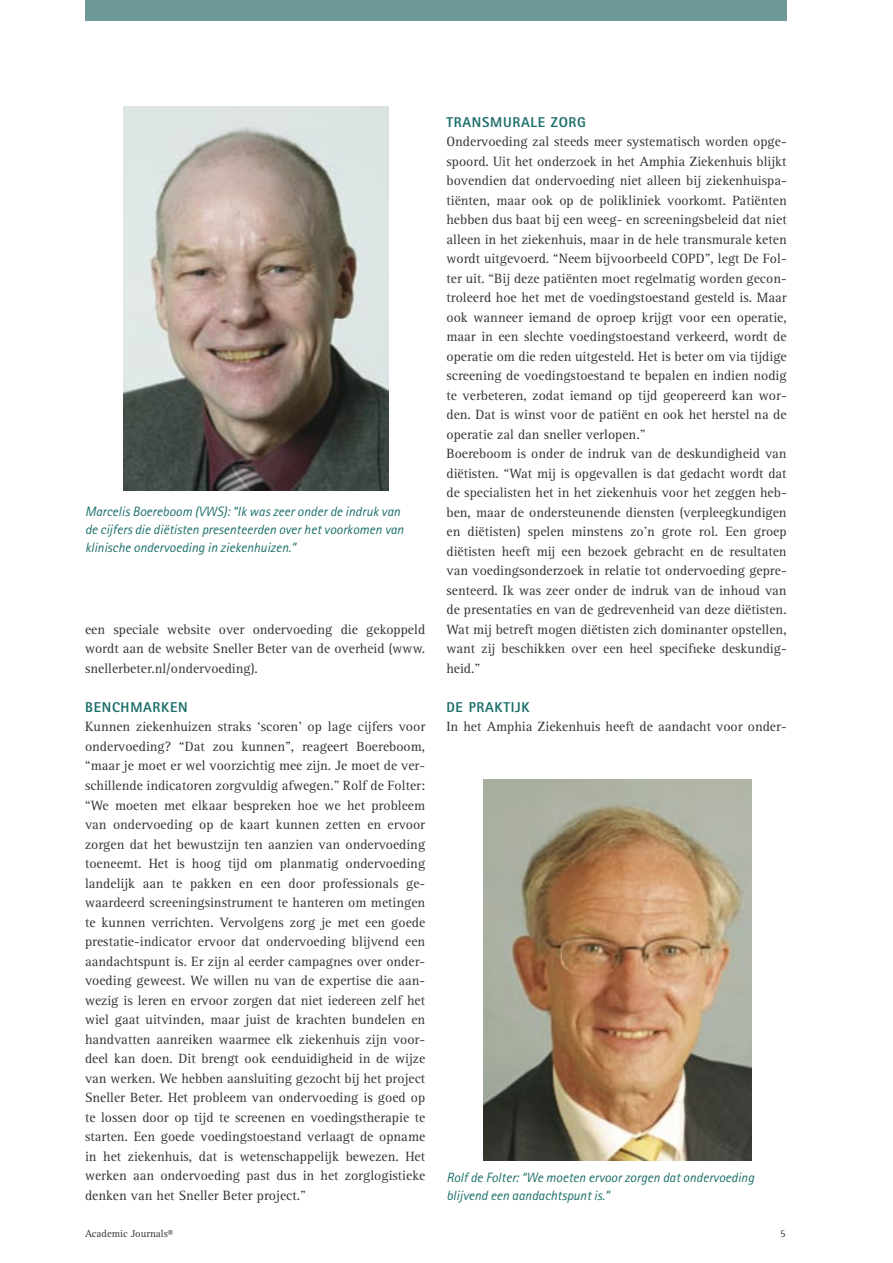
<style>
.page{position:relative;width:893px;height:1263px;background:#fff}
.page>*{position:absolute;margin:0;border:0;box-sizing:border-box;transform-origin:0 0}
.Tussenkop{font:800 14.25px "AT Rotis Sans Serif";letter-spacing:.05em;color:#1c6f6a}
.Plat{font:13.8px/19.5px "Rotis Serif";color:#353535;text-align:justify}
.Onderschrift{font:italic 13.5px/18px "AT Rotis Sans Serif";color:#1c6f6a}
.Voettekst{font:10.5px "Rotis Serif";color:#353535}
</style>
<div class="page">
<div style="left:85px;top:0;width:702px;height:21px;background:#6d9a96"></div>
<img style="left:123px;top:106px;width:265px;height:385px">
<img style="left:483px;top:779px;width:268px;height:381px">
<p class="Onderschrift" style="left:85px;top:502px;width:320px">Marcelis Boereboom (VWS): “Ik was zeer onder de indruk van de cijfers die diëtisten presenteerden over het voorkomen van klinische ondervoeding in ziekenhuizen.”</p>
<p class="Plat" style="left:85px;top:620px;width:342px">een speciale website over ondervoeding die gekoppeld wordt aan de website Sneller Beter van de overheid (www. snellerbeter.nl/ondervoeding).</p>
<p class="Tussenkop" style="left:85px;top:698px;width:104px">BENCHMARKEN</p>
<p class="Plat" style="left:85px;top:717px;width:342px">Kunnen ziekenhuizen straks ‘scoren’ op lage cijfers voor ondervoeding? “Dat zou kunnen”, reageert Boereboom, “maar je moet er wel voorzichtig mee zijn. Je moet de ver&shy;schillende indicatoren zorgvuldig afwegen.” Rolf de Folter: “We moeten met elkaar bespreken hoe we het probleem van ondervoeding op de kaart kunnen zetten en ervoor zorgen dat het bewustzijn ten aanzien van ondervoeding toeneemt. Het is hoog tijd om planmatig ondervoeding landelijk aan te pakken en een door professionals ge&shy;waardeerd screeningsinstrument te hanteren om metingen te kunnen verrichten. Vervolgens zorg je met een goede prestatie-indicator ervoor dat ondervoeding blijvend een aandachtspunt is. Er zijn al eerder campagnes over onder&shy;voeding geweest. We willen nu van de expertise die aan&shy;wezig is leren en ervoor zorgen dat niet iedereen zelf het wiel gaat uitvinden, maar juist de krachten bundelen en handvatten aanreiken waarmee elk ziekenhuis zijn voor&shy;deel kan doen. Dit brengt ook eenduidigheid in de wijze van werken. We hebben aansluiting gezocht bij het project Sneller Beter. Het probleem van ondervoeding is goed op te lossen door op tijd te screenen en voedingstherapie te starten. Een goede voedingstoestand verlaagt de opname in het ziekenhuis, dat is wetenschappelijk bewezen. Het werken aan ondervoeding past dus in het zorglogistieke denken van het Sneller Beter project.”</p>
<p class="Tussenkop" style="left:446px;top:113px;width:141px">TRANSMURALE ZORG</p>
<p class="Plat" style="left:446px;top:132px;width:342px">Ondervoeding zal steeds meer systematisch worden opge&shy;spoord. Uit het onderzoek in het Amphia Ziekenhuis blijkt bovendien dat ondervoeding niet alleen bij ziekenhuispa&shy;tiënten, maar ook op de polikliniek voorkomt. Patiënten hebben dus baat bij een weeg- en screeningsbeleid dat niet alleen in het ziekenhuis, maar in de hele transmurale keten wordt uitgevoerd. “Neem bijvoorbeeld COPD”, legt De Fol&shy;ter uit. “Bij deze patiënten moet regelmatig worden gecon&shy;troleerd hoe het met de voedingstoestand gesteld is. Maar ook wanneer iemand de oproep krijgt voor een operatie, maar in een slechte voedingstoestand verkeerd, wordt de operatie om die reden uitgesteld. Het is beter om via tijdige screening de voedingstoestand te bepalen en indien nodig te verbeteren, zodat iemand op tijd geopereerd kan wor&shy;den. Dat is winst voor de patiënt en ook het herstel na de operatie zal dan sneller verlopen.”</p>
<p class="Plat" style="left:446px;top:444px;width:342px">Boereboom is onder de indruk van de deskundigheid van diëtisten. “Wat mij is opgevallen is dat gedacht wordt dat de specialisten het in het ziekenhuis voor het zeggen heb&shy;ben, maar de ondersteunende diensten (verpleegkundigen en diëtisten) spelen minstens zo’n grote rol. Een groep diëtisten heeft mij een bezoek gebracht en de resultaten van voedingsonderzoek in relatie tot ondervoeding gepre&shy;senteerd. Ik was zeer onder de indruk van de inhoud van de presentaties en van de gedrevenheid van deze diëtisten.<br>Wat mij betreft mogen diëtisten zich dominanter opstellen, want zij beschikken over een heel specifieke deskundig&shy;heid.”</p>
<p class="Tussenkop" style="left:446px;top:698px;width:85px">DE PRAKTIJK</p>
<p class="Plat" style="left:446px;top:717px;width:342px">In het Amphia Ziekenhuis heeft de aandacht voor onder-</p>
<p class="Onderschrift" style="left:446px;top:1168px;width:309px">Rolf de Folter: “We moeten ervoor zorgen dat ondervoeding blijvend een aandachtspunt is.”</p>
<p class="Voettekst" style="left:85px;top:1227px;width:90px">Academic Journals®</p>
<p class="Voettekst" style="left:780px;top:1227px;width:7px">5</p>
</div>
